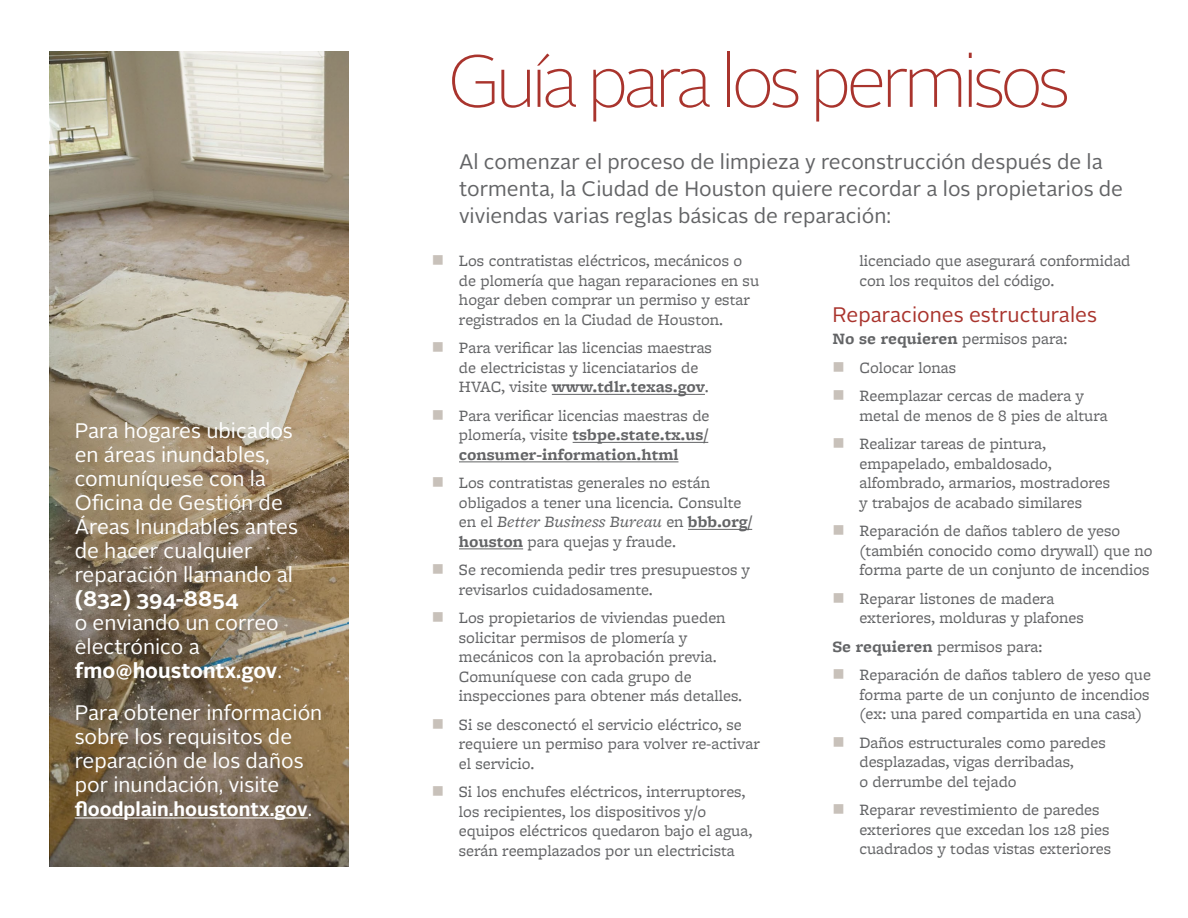
<style>
.page{position:relative;width:1188px;height:918px;background:#fff}
.page>*{position:absolute;margin:0;border:0;box-sizing:border-box;transform-origin:0 0}
.t1{font:100 73.5px "Alright Sans";letter-spacing:-.075em;color:#a9342d}
.t2{font:21px/24px "Alright Sans";color:#fff}
.t3{font:21px/27px "Alright Sans";color:#636466}
.t4{font:21px "Alright Sans";color:#a9342d}
.t5{font:700 21px "Alright Sans";color:#fff}
.t6{font:700 19.5px "Alright Sans";color:#fff}
.t7{font:16.5px/19.5px "Freight Micro Pro";color:#636466}
.s1{font-weight:700}
.s2{font-weight:400}
.s3{font-style:italic}
</style>
<div class="page">
<hr style="left:552px;top:394px;width:153px;height:1px;background:#636466">
<hr style="left:573px;top:442px;width:135px;height:1px;background:#636466">
<hr style="left:459px;top:462px;width:219px;height:1px;background:#636466">
<hr style="left:688px;top:529px;width:64px;height:1px;background:#636466">
<hr style="left:459px;top:549px;width:64px;height:1px;background:#636466">
<svg style="left:50px;top:51px;width:298px;height:816px;background:#9a8c77"></svg>
<hr style="left:75px;top:817px;width:233px;height:1px;background:#fff">
<p class="t2" style="left:75px;top:419px;width:225px">Para hogares ubicados en áreas inundables, comuníquese con la<br>Oficina de Gestión de<br>Áreas Inundables antes de hacer cualquier reparación llamando al</p>
<p class="t5" style="left:75px;top:584px;width:166px">(832) 394-8854</p>
<p class="t2" style="left:75px;top:611px;width:209px">o enviando un correo electrónico a <span class="s1">fmo@houstontx.gov</span>.</p>
<p class="t2" style="left:75px;top:701px;width:249px">Para obtener información sobre los requisitos de reparación de los daños por inundación, visite</p>
<p class="t6" style="left:75px;top:796px;width:239px">floodplain.houstontx.gov<span class="s2">.</span></p>
<h1 class="t1" style="left:447px;top:32px;width:624px">Guía para los permisos</h1>
<p class="t3" style="left:459px;top:148px;width:666px">Al comenzar el proceso de limpieza y reconstrucción después de la tormenta, la Ciudad de Houston quiere recordar a los propietarios de viviendas varias reglas básicas de reparación:</p>
<p class="t7" style="left:459px;top:251px;width:302px">Los contratistas eléctricos, mecánicos o de plomería que hagan reparaciones en su hogar deben comprar un permiso y estar registrados en la Ciudad de Houston.</p>
<p class="t7" style="left:459px;top:338px;width:255px">Para verificar las licencias maestras de electricistas y licenciatarios de<br>HVAC, visite <span class="s1">www.tdlr.texas.gov</span>.</p>
<p class="t7" style="left:459px;top:405px;width:252px;text-align:justify">Para verificar licencias maestras de plomería, visite <span class="s1">tsbpe.state.tx.us/ consumer-information.html</span></p>
<p class="t7" style="left:459px;top:473px;width:295px">Los contratistas generales no están obligados a tener una licencia. Consulte en el <span class="s3">Better Business Bureau</span> en <span class="s1">bbb.org/ houston</span> para quejas y fraude.</p>
<p class="t7" style="left:459px;top:560px;width:293px">Se recomienda pedir tres presupuestos y revisarlos cuidadosamente.</p>
<p class="t7" style="left:459px;top:608px;width:285px">Los propietarios de viviendas pueden solicitar permisos de plomería y mecánicos con la aprobación previa.<br>Comuníquese con cada grupo de inspecciones para obtener más detalles.</p>
<p class="t7" style="left:459px;top:714px;width:302px">Si se desconectó el servicio eléctrico, se requiere un permiso para volver re-activar el servicio.</p>
<p class="t7" style="left:459px;top:782px;width:295px">Si los enchufes eléctricos, interruptores, los recipientes, los dispositivos y/o equipos eléctricos quedaron bajo el agua, serán reemplazados por un electricista</p>
<p class="t7" style="left:859px;top:251px;width:273px">licenciado que asegurará conformidad con los requitos del código.</p>
<p class="t4" style="left:832px;top:300px;width:266px">Reparaciones estructurales</p>
<p class="t7" style="left:859px;top:324px;width:226px;line-height:28.5px;text-indent:-27px"><span class="s1">No se requieren</span> permisos para:<br>Colocar lonas<br>Reemplazar cercas de madera y</p>
<p class="t7" style="left:859px;top:401px;width:250px;line-height:28.5px">metal de menos de 8 pies de altura<br>Realizar tareas de pintura,</p>
<p class="t7" style="left:859px;top:453px;width:252px">empapelado, embaldosado, alfombrado, armarios, mostradores y trabajos de acabado similares</p>
<p class="t7" style="left:859px;top:521px;width:295px">Reparación de daños tablero de yeso (también conocido como drywall) que no forma parte de un conjunto de incendios</p>
<p class="t7" style="left:859px;top:588px;width:226px">Reparar listones de madera exteriores, molduras y plafones</p>
<p class="t7" style="left:859px;top:632px;width:293px;line-height:28.5px;text-indent:-27px"><span class="s1">Se requieren</span> permisos para:<br>Reparación de daños tablero de yeso que</p>
<p class="t7" style="left:859px;top:684px;width:292px">forma parte de un conjunto de incendios (ex: una pared compartida en una casa)</p>
<p class="t7" style="left:859px;top:732px;width:248px">Daños estructurales como paredes desplazadas, vigas derribadas,<br>o derrumbe del tejado</p>
<p class="t7" style="left:859px;top:800px;width:253px">Reparar revestimiento de paredes exteriores que excedan los 128 pies cuadrados y todas vistas exteriores</p>
</div>
